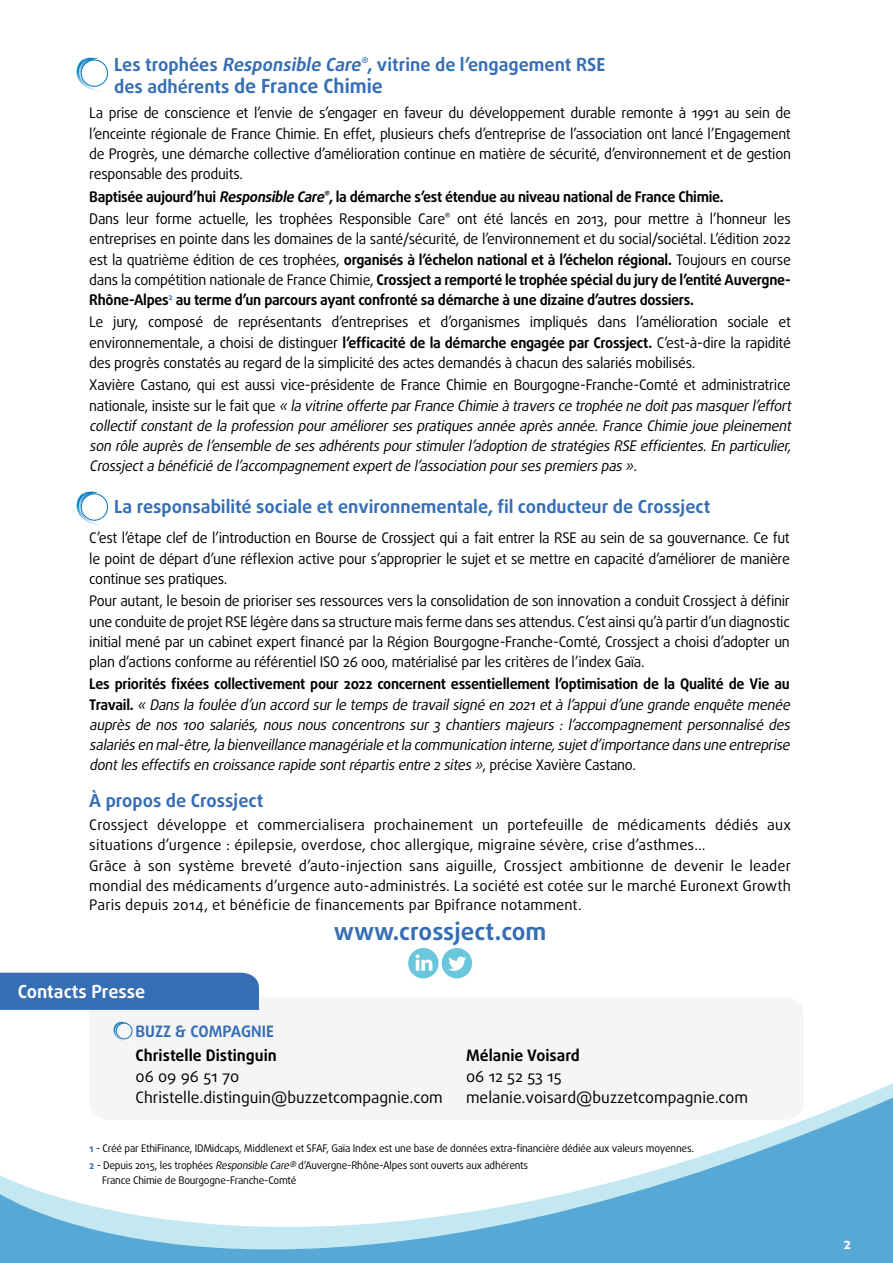
<style>
.page{position:relative;width:893px;height:1263px;background:#fff}
.page>*{position:absolute;margin:0;border:0;box-sizing:border-box;transform-origin:0 0}
.t1{font:700 24px "Daxline Pro";color:#356eb5}
.t2{font:700 19.5px "Daxline Pro";color:#356eb5}
.t3{font:700 18px "Daxline Pro";color:#356eb5}
.t4{font:700 18px "Daxline Pro";color:#fff}
.t5{font:15.75px/21px "Daxline Pro";color:#000}
.t6{font:700 15.75px "Daxline Pro";color:#000}
.t7{font:700 15.75px "Daxline Pro";color:#356eb5}
.t8{font:700 15px "Daxline Pro";color:#fff}
.t9{font:14.7px/20.2px "Daxline Pro";letter-spacing:-.02em;color:#000;text-align:justify}
.t10{font:italic 14.7px/20.2px "Daxline Pro";letter-spacing:-.02em;color:#000}
.t11{font:14.7px/19.5px "Daxline Pro";letter-spacing:.01em;color:#000}
.t12{font:10.5px/17.1px "Daxline Pro";letter-spacing:-.02em;color:#000}
.s1{font-style:italic}
.s2{font-size:18px}
.s3{font-weight:700}
.s4{font-weight:700;font-style:italic}
.s5{font-style:normal}
.s6{font-weight:700;font-style:normal}
.s7{font-weight:700;color:#356eb5}
</style>
<div class="page">
<svg style="left:0;top:1098px;width:893px;height:165px"></svg>
<img style="left:82px;top:58px;width:16px;height:2px">
<img style="left:76px;top:60px;width:32px;height:32px">
<img style="left:77px;top:60px;width:23px;height:31px">
<div style="left:81px;top:60px;width:27px;height:27px;border:1px solid #0075bf;border-radius:50%"></div>
<img style="left:84px;top:492px;width:14px;height:1px">
<img style="left:76px;top:494px;width:32px;height:32px">
<img style="left:77px;top:493px;width:23px;height:32px">
<div style="left:81px;top:494px;width:27px;height:26px;border:1px solid #0075bf;border-radius:50%"></div>
<div style="left:89px;top:1021px;width:715px;height:99px;background:#f5f5f6"></div>
<div style="left:0;top:973px;width:259px;height:37px;background:#356eb5"></div>
<img style="left:113px;top:1022px;width:20px;height:1px">
<img style="left:113px;top:1023px;width:21px;height:20px">
<img style="left:113px;top:1023px;width:14px;height:18px">
<div style="left:116px;top:1023px;width:16px;height:16px;border:1px solid #0f75bb;border-radius:50%"></div>
<svg style="left:408px;top:948px;width:64px;height:30px"></svg>
<p class="t3" style="left:114px;top:52px;width:493px">Les trophées <span class="s1">Responsible Care</span><sup>®</sup>, vitrine de l’engagement RSE</p>
<h2 class="t2" style="left:114px;top:73px;width:270px"><span class="s2">des adhérents</span> de France Chimie</h2>
<p class="t9" style="left:89px;top:103px;width:703px">La prise de conscience et l’envie de s’engager en faveur du développement durable remonte à 1991 au sein de l’enceinte régionale de France Chimie. En effet, plusieurs chefs d’entreprise de l’association ont lancé l’Engagement de Progrès, une démarche collective d’amélioration continue en matière de sécurité, d’environnement et de gestion responsable des produits.</p>
<p class="t9" style="left:89px;top:185px;width:703px;line-height:22.4px"><span class="s3">Baptisée aujourd’hui</span> <span class="s4">Responsible Care</span><sup>®</sup><span class="s3">, la démarche s’est étendue au niveau national de France Chimie.<br></span>Dans leur forme actuelle, les trophées Responsible Care<sup>®</sup> ont été lancés en 2013, pour mettre à l’honneur les</p>
<p class="t9" style="left:89px;top:229px;width:703px">entreprises en pointe dans les domaines de la santé/sécurité, de l’environnement et du social/sociétal. L’édition 2022 est la quatrième édition de ces trophées, <span class="s3">organisés à l’échelon national et à l’échelon régional.</span> Toujours en course dans la compétition nationale de France Chimie, <span class="s3">Crossject a remporté le trophée spécial du jury de l’entité Auvergne-Rhône-Alpes</span><sup>2</sup> <span class="s3">au terme d’un parcours ayant confronté sa démarche à une dizaine d’autres dossiers.</span></p>
<p class="t9" style="left:89px;top:312px;width:703px">Le jury, composé de représentants d’entreprises et d’organismes impliqués dans l’amélioration sociale et environnementale, a choisi de distinguer <span class="s3">l’efficacité de la démarche engagée par Crossject.</span> C’est-à-dire la rapidité des progrès constatés au regard de la simplicité des actes demandés à chacun des salariés mobilisés.</p>
<p class="t10" style="left:89px;top:375px;width:707px"><span class="s5">Xavière Castano, qui est aussi vice-présidente de France Chimie en Bourgogne-Franche-Comté et administratrice n a t i o n a l e , i n s i s t e s u r l e f a i t q u e</span> « la vitrine offerte parFrance Chimie à traversce trophée ne doitpasmasquerl’effort collectifconstantde la profession pouraméliorersespratiquesannée aprèsannée.France Chimie joue pleinement son rôle auprèsde l’ensemble de sesadhérentspourstimulerl’adoption de stratégiesRSEefficientes.En particulier, Crossjecta bénéficié de l’accompagnementexpertde l’association poursespremierspas».</p>
<p class="t3" style="left:114px;top:494px;width:598px">La responsabilité sociale et environnementale, fil conducteur de Crossject</p>
<p class="t9" style="left:89px;top:528px;width:702px">C’est l’étape clef de l’introduction en Bourse de Crossject qui a fait entrer la RSE au sein de sa gouvernance. Ce fut le point de départ d’une réflexion active pour s’approprier le sujet et se mettre en capacité d’améliorer de manière continue ses pratiques.</p>
<p class="t9" style="left:89px;top:591px;width:702px">Pour autant, le besoin de prioriser ses ressources vers la consolidation de son innovation a conduit Crossject à définir une conduite de projet RSE légère dans sa structure mais ferme dans ses attendus. C’est ainsi qu’à partir d’un diagnostic initial mené par un cabinet expert financé par la Région Bourgogne-Franche-Comté, Crossject a choisi d’adopter un plan d’actions conforme au référentiel ISO 26 000, matérialisé par les critères de l’index Gaïa.</p>
<p class="t10" style="left:89px;top:674px;width:706px"><span class="s6">Les priorités fixées collectivement pour 2022 concernent essentiellement l’optimisation de la Qualité de Vie au T ra va i l .</span> « Dansla foulée d’un accord surle tempsde travailsigné en 2021età l’appuid’une grande enquête menée auprès de nos 100 salariés, nous nous concentrons sur 3 chantiers majeurs : l’accompagnement personnalisé des salariésen mal-être,la bienveillance managériale etla communication interne,sujetd’importance dansune entreprise dontleseffectifsen croissance rapide sontrépartisentre 2sites»<span class="s5">, p r é c i s e X a v i è r e C a s t a n o .</span></p>
<p class="t3" style="left:89px;top:788px;width:176px">À propos de Crossject</p>
<p class="t11" style="left:89px;top:815px;width:703px">Crossject développe et commercialisera prochainement un portefeuille de médicaments dédiés aux situations d’urgence : épilepsie, overdose, choc allergique, migraine sévère, crise d’asthmes…</p>
<p class="t9" style="left:89px;top:857px;width:703px;line-height:19.5px">Grâce à son système breveté d’auto-injection sans aiguille, Crossject ambitionne de devenir le leader mondial des médicaments d’urgence auto-administrés. La société est cotée sur le marché Euronext Growth Paris depuis 2014, et bénéficie de financements par Bpifrance notamment.</p>
<h1 class="t1" style="left:334px;top:915px;width:214px">www.crossject.com</h1>
<p class="t4" style="left:18px;top:979px;width:129px">Contacts Presse</p>
<p class="t7" style="left:135px;top:1021px;width:140px">BUZZ &amp; COMPAGNIE</p>
<p class="t6" style="left:135px;top:1045px;width:143px">Christelle Distinguin</p>
<p class="t5" style="left:135px;top:1066px;width:309px">06 09 96 51 70<br>Christelle.distinguin@buzzetcompagnie.com</p>
<p class="t6" style="left:466px;top:1045px;width:115px">Mélanie Voisard</p>
<p class="t5" style="left:466px;top:1066px;width:284px">06 12 52 53 15 melanie.voisard@buzzetcompagnie.com</p>
<p class="t12" style="left:89px;top:1140px;width:606px"><span class="s7">1</span> - Créé par EthiFinance, IDMidcaps, Middlenext et SFAF, Gaïa Index est une base de données extra-financière dédiée aux valeurs moyennes.<br><span class="s7">2</span> - Depuis 2015, les trophées <span class="s1">Responsible Care®</span> d’Auvergne-Rhône-Alpes sont ouverts aux adhérents</p>
<p class="t12" style="left:102px;top:1172px;width:196px">France Chimie de Bourgogne-Franche-Comté</p>
<p class="t8" style="left:843px;top:1233px;width:9px">2</p>
</div>
